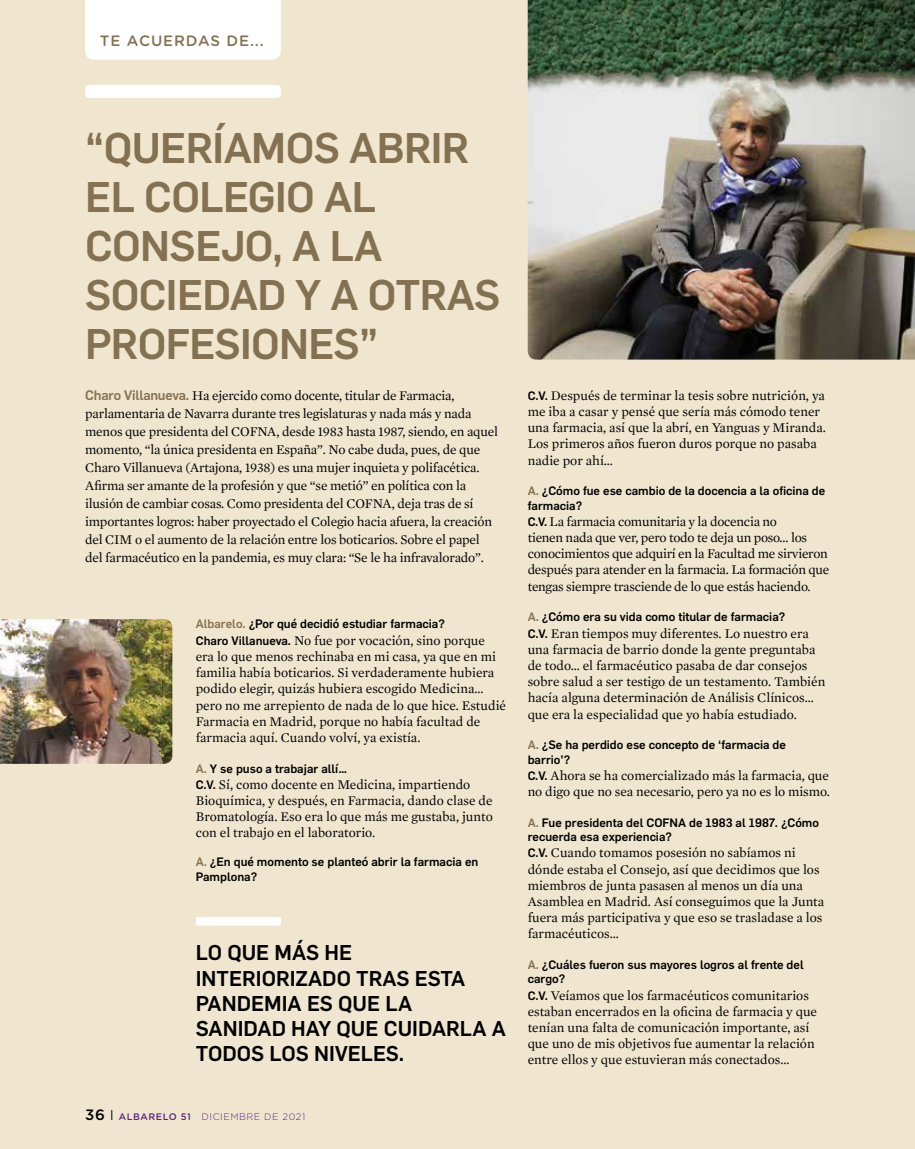
<style>
.page{position:relative;width:915px;height:1149px;background:#fff}
.page>*{position:absolute;margin:0;border:0;box-sizing:border-box;transform-origin:0 0}
.t1{font:500 42px/48.8px "Flama";letter-spacing:-.015em;color:#847151}
.t2{font:500 21px "Flama";color:#000}
.t3{font:500 15px "Gotham Rounded";letter-spacing:.06em;color:#847151}
.t4{font:13.5px/16.2px "Mercury Text G1";color:#000}
.t5{font:13.5px/16.2px "Mercury Text G1";letter-spacing:-.02em;color:#000}
.t6{font:500 12px/14.4px "Flama";color:#000}
.t7{font:300 9.45px "Gotham";letter-spacing:.06em;color:#572381}
.s1{font-family:"Flama";font-weight:500;color:#847151}
.s2{color:#847151}
.s3{font-family:"Flama";font-weight:500;font-size:12px}
.s4{font-family:"Gotham Rounded";font-weight:500;font-size:15px;color:#000}
.s5{font-size:19.5px;color:#000}
.s6{font-family:"Gotham Rounded";font-weight:500}
</style>
<div class="page">
<div style="left:0;top:0;width:914px;height:1148px;background:#f0e6cf"></div>
<div style="left:196px;top:916px;width:85px;height:9px;background:#fff;border-radius:2px"></div>
<div style="left:86px;top:86px;width:194px;height:11px;background:#fff;border-radius:3px"></div>
<div style="left:85px;top:85px;width:196px;height:13px;border:2px solid #fff;border-radius:3px"></div>
<img style="left:0;top:619px;width:172px;height:144px">
<img style="left:527px;top:0;width:387px;height:359px">
<div style="left:85px;top:0;width:196px;height:60px;background:#fff"></div>
<p class="t3" style="left:100px;top:30px;width:165px">TE ACUERDAS DE...</p>
<h1 class="t1" style="left:85px;top:121px;width:416px">“QUERÍAMOS ABRIR<br>EL COLEGIO AL<br>CONSEJO, A LA<br>SOCIEDAD Y A OTRAS<br>PROFESIONES”</h1>
<p class="t4" style="left:85px;top:386px;width:414px;line-height:18px"><span class="s1">Charo Villanueva.</span> Ha ejercido como docente, titular de Farmacia, parlamentaria de Navarra durante tres legislaturas y nada más y nada menos que presidenta del COFNA, desde 1983 hasta 1987, siendo, en aquel momento, “la única presidenta en España”. No cabe duda, pues, de que Charo Villanueva (Artajona, 1938) es una mujer inquieta y polifacética.<br>Afirma ser amante de la profesión y que “se metió” en política con la ilusión de cambiar cosas. Como presidenta del COFNA, deja tras de sí importantes logros: haber proyectado el Colegio hacia afuera, la creación del CIM o el aumento de la relación entre los boticarios. Sobre el papel del farmacéutico en la pandemia, es muy clara: “Se le ha infravalorado”.</p>
<p class="t6" style="left:196px;top:616px;width:250px"><span class="s2">Albarelo.</span> ¿Por qué decidió estudiar farmacia?</p>
<p class="t4" style="left:196px;top:632px;width:312px"><span class="s3">Charo Villanueva.</span> No fue por vocación, sino porque era lo que menos rechinaba en mi casa, ya que en mi familia había boticarios. Si verdaderamente hubiera podido elegir, quizás hubiera escogido Medicina… pero no me arrepiento de nada de lo que hice. Estudié Farmacia en Madrid, porque no había facultad de farmacia aquí. Cuando volví, ya existía.</p>
<p class="t6" style="left:196px;top:760px;width:153px"><span class="s2">A.</span> Y se puso a trabajar allí…</p>
<p class="t4" style="left:196px;top:776px;width:298px"><span class="s3">C.V.</span> Sí, como docente en Medicina, impartiendo Bioquímica, y después, en Farmacia, dando clase de Bromatología. Eso era lo que más me gustaba, junto con el trabajo en el laboratorio.</p>
<p class="t6" style="left:196px;top:853px;width:284px"><span class="s2">A.</span> ¿En qué momento se planteó abrir la farmacia en<br>Pamplona?</p>
<h2 class="t2" style="left:196px;top:937px;width:46px">Lo que</h2>
<h2 class="t2" style="left:274px;top:937px;width:16px">más</h2>
<h2 class="t2" style="left:324px;top:937px;width:14px">he</h2>
<h2 class="t2" style="left:196px;top:962px;width:13px">interiorizado</h2>
<h2 class="t2" style="left:356px;top:962px;width:14px">tras</h2>
<h2 class="t2" style="left:415px;top:962px;width:14px">esta</h2>
<h2 class="t2" style="left:196px;top:987px;width:15px">pandemia</h2>
<h2 class="t2" style="left:307px;top:987px;width:46px">es que</h2>
<h2 class="t2" style="left:385px;top:987px;width:14px">la</h2>
<h2 class="t2" style="left:196px;top:1013px;width:14px">sanidad</h2>
<h2 class="t2" style="left:291px;top:1013px;width:14px">hay</h2>
<h2 class="t2" style="left:336px;top:1013px;width:15px">que</h2>
<h2 class="t2" style="left:383px;top:1013px;width:14px">cuidarla</h2>
<h2 class="t2" style="left:491px;top:1013px;width:13px">a</h2>
<h2 class="t2" style="left:196px;top:1038px;width:15px">todos</h2>
<h2 class="t2" style="left:269px;top:1038px;width:14px">los</h2>
<h2 class="t2" style="left:314px;top:1038px;width:13px">niveles</h2>
<h2 class="t2" style="left:399px;top:1038px;width:7px">.</h2>
<p class="t7" style="left:85px;top:1110px;width:221px"><span class="s4">36</span> <span class="s5">ı</span> <span class="s6">ALBARELO 51</span> DICIEMBRE DE 2021</p>
<p class="t4" style="left:527px;top:387px;width:299px"><span class="s3">C.V.</span> Después de terminar la tesis sobre nutrición, ya me iba a casar y pensé que sería más cómodo tener una farmacia, así que la abrí, en Yanguas y Miranda.<br>Los primeros años fueron duros porque no pasaba nadie por ahí…</p>
<p class="t6" style="left:527px;top:482px;width:299px"><span class="s2">A.</span> ¿Cómo fue ese cambio de la docencia a la oficina de farmacia?</p>
<p class="t5" style="left:527px;top:513px;width:303px"><span class="s3">C.V.</span> La farmacia comunitaria y la docencia no<br>tienen nada que ver, pero todo te deja un poso… los conocimientos que adquirí en la Facultad me sirvieron después para atender en la farmacia. La formación que tengas siempre trasciende de lo que estás haciendo.</p>
<p class="t6" style="left:527px;top:608px;width:259px"><span class="s2">A.</span> ¿Cómo era su vida como titular de farmacia?</p>
<p class="t4" style="left:527px;top:624px;width:299px"><span class="s3">C.V.</span> Eran tiempos muy diferentes. Lo nuestro era una farmacia de barrio donde la gente preguntaba de todo… el farmacéutico pasaba de dar consejos sobre salud a ser testigo de un testamento. También hacía alguna determinación de Análisis Clínicos… que era la especialidad que yo había estudiado.</p>
<p class="t6" style="left:527px;top:736px;width:260px"><span class="s2">A.</span> ¿Se ha perdido ese concepto de ‘farmacia de barrio’?</p>
<p class="t4" style="left:527px;top:767px;width:303px"><span class="s3">C.V.</span> Ahora se ha comercializado más la farmacia, que no digo que no sea necesario, pero ya no es lo mismo.</p>
<p class="t6" style="left:527px;top:814px;width:293px"><span class="s2">A.</span> Fue presidenta del COFNA de 1983 al 1987. ¿Cómo recuerda esa experiencia?</p>
<p class="t4" style="left:527px;top:844px;width:298px"><span class="s3">C.V.</span> Cuando tomamos posesión no sabíamos ni dónde estaba el Consejo, así que decidimos que los miembros de junta pasasen al menos un día una Asamblea en Madrid. Así conseguimos que la Junta fuera más participativa y que eso se trasladase a los farmacéuticos…</p>
<p class="t6" style="left:527px;top:956px;width:277px"><span class="s2">A.</span> ¿Cuáles fueron sus mayores logros al frente del cargo?</p>
<p class="t4" style="left:527px;top:986px;width:291px"><span class="s3">C.V.</span> Veíamos que los farmacéuticos comunitarios estaban encerrados en la oficina de farmacia y que tenían una falta de comunicación importante, así que uno de mis objetivos fue aumentar la relación entre ellos y que estuvieran más conectados…</p>
</div>
